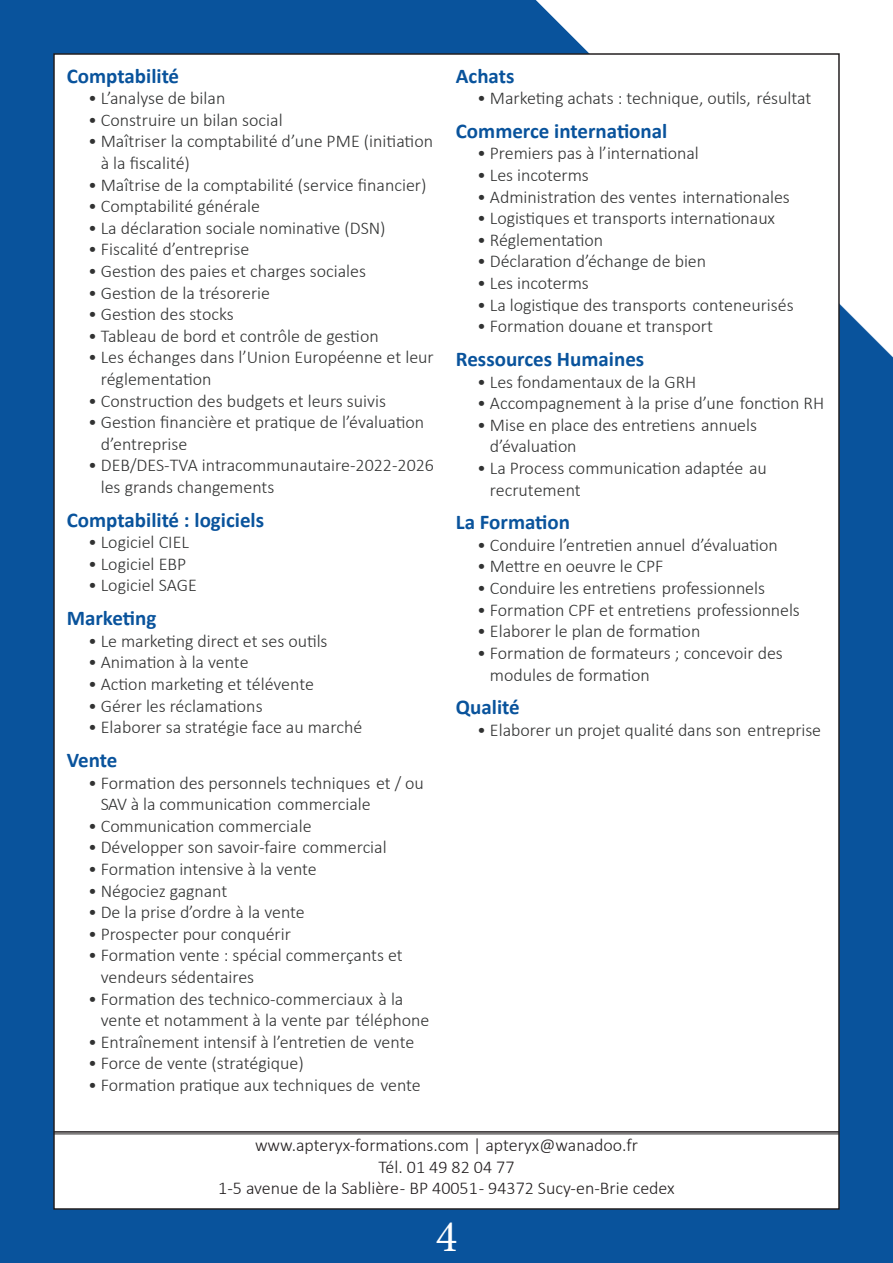
<style>
.page{position:relative;width:893px;height:1263px;background:#09539c}
.page>*{position:absolute;margin:0;border:0;box-sizing:border-box;transform-origin:0 0}
.t1{font:45px "Minion Pro";color:#fff}
.Rubrique{font:700 21px "Calibri";color:#09539c}
.t2{font:300 18px/21.6px "Calibri";color:#313232}
.t3{font:300 18px/21.6px "Calibri";color:#231f20;text-align:center}
</style>
<div class="page">
<svg style="left:536px;top:0;width:357px;height:357px;background:#e7edf3"></svg>
<div style="left:54px;top:54px;width:785px;height:1155px;background:#fff"></div>
<hr style="left:54px;top:1131px;width:785px;height:2px;background:#231f20">
<hr style="left:54px;top:1134px;width:785px;height:1px;background:#231f20">
<p class="Rubrique" style="left:67px;top:61px;width:114px">Comptabilité</p>
<p class="t2" style="left:88px;top:87px;width:139px">• L’analyse de bilan</p>
<p class="t2" style="left:88px;top:109px;width:196px">• Construire un bilan social</p>
<p class="t2" style="left:101px;top:130px;width:334px;text-indent:-13px">• Maîtriser la comptabilité d’une PME (initiation à la fiscalité)</p>
<p class="t2" style="left:88px;top:174px;width:340px">• Maîtrise de la comptabilité (service financier)</p>
<p class="t2" style="left:88px;top:195px;width:174px">• Comptabilité générale</p>
<p class="t2" style="left:88px;top:217px;width:299px">• La déclaration sociale nominative (DSN)</p>
<p class="t2" style="left:88px;top:238px;width:163px">• Fiscalité d’entreprise</p>
<p class="t2" style="left:88px;top:260px;width:279px">• Gestion des paies et charges sociales</p>
<p class="t2" style="left:88px;top:282px;width:184px">• Gestion de la trésorerie</p>
<p class="t2" style="left:88px;top:303px;width:147px">• Gestion des stocks</p>
<p class="t2" style="left:88px;top:325px;width:292px">• Tableau de bord et contrôle de gestion</p>
<p class="t2" style="left:101px;top:346px;width:335px;text-indent:-13px">• Les échanges dans l’Union Européenne et leur réglementation</p>
<p class="t2" style="left:88px;top:390px;width:300px">• Construction des budgets et leurs suivis</p>
<p class="t2" style="left:101px;top:411px;width:325px;text-indent:-13px">• Gestion financière et pratique de l’évaluation d’entreprise</p>
<p class="t2" style="left:101px;top:454px;width:335px;text-indent:-13px">• DEB/DES-TVA intracommunautaire-2022-2026 les grands changements</p>
<p class="Rubrique" style="left:67px;top:505px;width:199px">Comptabilité : logiciels</p>
<p class="t2" style="left:88px;top:531px;width:103px">• Logiciel CIEL</p>
<p class="t2" style="left:88px;top:553px;width:100px">• Logiciel EBP</p>
<p class="t2" style="left:88px;top:574px;width:110px">• Logiciel SAGE</p>
<p class="Rubrique" style="left:67px;top:603px;width:91px">Marketing</p>
<p class="t2" style="left:88px;top:630px;width:241px">• Le marketing direct et ses outils</p>
<p class="t2" style="left:88px;top:651px;width:162px">• Animation à la vente</p>
<p class="t2" style="left:88px;top:673px;width:227px">• Action marketing et télévente</p>
<p class="t2" style="left:88px;top:695px;width:176px">• Gérer les réclamations</p>
<p class="t2" style="left:88px;top:716px;width:276px">• Elaborer sa stratégie face au marché</p>
<p class="Rubrique" style="left:67px;top:745px;width:52px">Vente</p>
<p class="t2" style="left:101px;top:771px;width:325px;text-indent:-13px">• Formation des personnels techniques et / ou<br>SAV à la communication commerciale</p>
<p class="t2" style="left:88px;top:815px;width:225px">• Communication commerciale</p>
<p class="t2" style="left:88px;top:836px;width:300px">• Développer son savoir-faire commercial</p>
<p class="t2" style="left:88px;top:858px;width:230px">• Formation intensive à la vente</p>
<p class="t2" style="left:88px;top:879px;width:141px">• Négociez gagnant</p>
<p class="t2" style="left:88px;top:901px;width:218px">• De la prise d’ordre à la vente</p>
<p class="t2" style="left:88px;top:923px;width:204px">• Prospecter pour conquérir</p>
<p class="t2" style="left:101px;top:944px;width:303px;text-indent:-13px">• Formation vente : spécial commerçants et vendeurs sédentaires</p>
<p class="t2" style="left:101px;top:987px;width:330px;text-indent:-13px">• Formation des technico-commerciaux à la vente et notamment à la vente par téléphone</p>
<p class="t2" style="left:88px;top:1031px;width:328px">• Entraînement intensif à l’entretien de vente</p>
<p class="t2" style="left:88px;top:1052px;width:217px">• Force de vente (stratégique)</p>
<p class="t2" style="left:88px;top:1074px;width:334px">• Formation pratique aux techniques de vente</p>
<p class="Rubrique" style="left:456px;top:61px;width:60px">Achats</p>
<p class="t2" style="left:477px;top:87px;width:336px">• Marketing achats : technique, outils, résultat</p>
<p class="Rubrique" style="left:456px;top:116px;width:213px">Commerce international</p>
<p class="t2" style="left:477px;top:142px;width:223px">• Premiers pas à l’international</p>
<p class="t2" style="left:477px;top:164px;width:113px">• Les incoterms</p>
<p class="t2" style="left:477px;top:186px;width:314px">• Administration des ventes internationales</p>
<p class="t2" style="left:477px;top:207px;width:299px">• Logistiques et transports internationaux</p>
<p class="t2" style="left:477px;top:229px;width:128px">• Réglementation</p>
<p class="t2" style="left:477px;top:250px;width:230px">• Déclaration d’échange de bien</p>
<p class="t2" style="left:477px;top:272px;width:113px">• Les incoterms</p>
<p class="t2" style="left:477px;top:294px;width:318px">• La logistique des transports conteneurisés</p>
<p class="t2" style="left:477px;top:315px;width:237px">• Formation douane et transport</p>
<p class="Rubrique" style="left:456px;top:344px;width:190px">Ressources Humaines</p>
<p class="t2" style="left:477px;top:371px;width:221px">• Les fondamentaux de la GRH</p>
<p class="t2" style="left:477px;top:392px;width:349px">• Accompagnement à la prise d’une fonction RH</p>
<p class="t2" style="left:490px;top:414px;width:269px;text-indent:-13px">• Mise en place des entretiens annuels d’évaluation</p>
<p class="t2" style="left:490px;top:457px;width:278px;text-indent:-13px">• La Process communication adaptée au recrutement</p>
<p class="Rubrique" style="left:456px;top:507px;width:116px">La Formation</p>
<p class="t2" style="left:477px;top:534px;width:302px">• Conduire l’entretien annuel d’évaluation</p>
<p class="t2" style="left:477px;top:555px;width:188px">• Mettre en oeuvre le CPF</p>
<p class="t2" style="left:477px;top:577px;width:289px">• Conduire les entretiens professionnels</p>
<p class="t2" style="left:477px;top:599px;width:324px">• Formation CPF et entretiens professionnels</p>
<p class="t2" style="left:477px;top:620px;width:225px">• Elaborer le plan de formation</p>
<p class="t2" style="left:490px;top:642px;width:295px;text-indent:-13px">• Formation de formateurs ; concevoir des modules de formation</p>
<p class="Rubrique" style="left:456px;top:692px;width:65px">Qualité</p>
<p class="t2" style="left:477px;top:719px;width:345px">• Elaborer un projet qualité dans son entreprise</p>
<p class="t3" style="left:218px;top:1134px;width:458px">www.apteryx-formations.com | apteryx@wanadoo.fr<br>Tél. 01 49 82 04 77<br>1-5 avenue de la Sablière - BP 40051 - 94372 Sucy-en-Brie cedex</p>
<h1 class="t1" style="left:436px;top:1206px;width:23px">4</h1>
</div>
